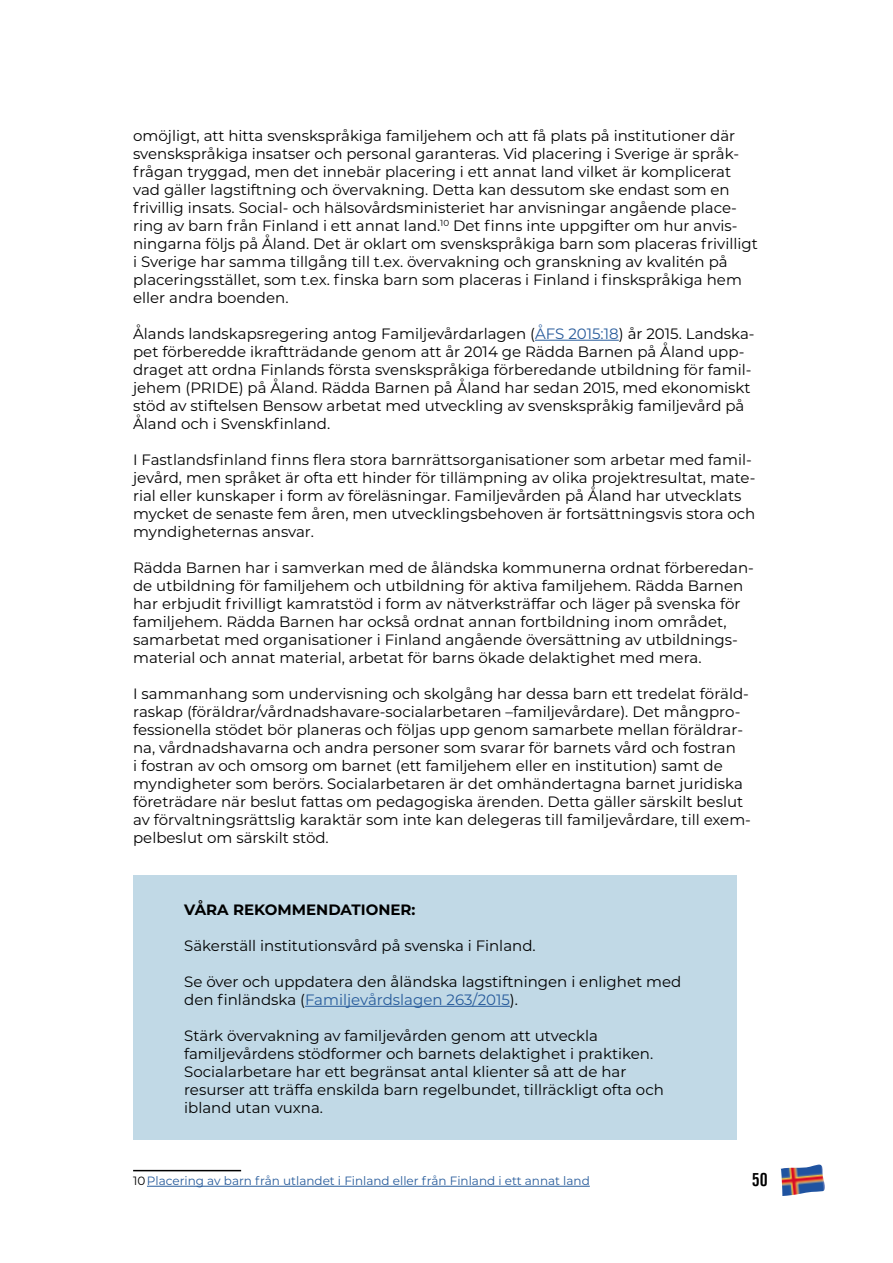
<style>
.page{position:relative;width:893px;height:1263px;background:#fff}
.page>*{position:absolute;margin:0;border:0;box-sizing:border-box;transform-origin:0 0}
.t1{font:18px "Trade Gothic LT Bold Cond Twenty";color:#000}
.t2{font:15px/18px "Montserrat";color:#000}
.t3{font:700 15px "Montserrat";color:#000}
.t4{font:12px "Montserrat";color:#275b9b}
.s1{color:#275b9b}
.s2{color:#000}
</style>
<div class="page">
<img style="left:781px;top:1164px;width:44px;height:32px">
<div style="left:133px;top:875px;width:604px;height:265px;background:#c1d9e6"></div>
<hr style="left:535px;top:340px;width:84px;height:1px;background:#275b9b">
<hr style="left:305px;top:1006px;width:205px;height:1px;background:#275b9b">
<hr style="left:133px;top:1170px;width:108px;height:1px;background:#000">
<hr style="left:147px;top:1186px;width:443px;height:1px;background:#275b9b">
<p class="t2" style="left:133px;top:126px;width:626px">omöjligt, att hitta svenskspråkiga familjehem och att få plats på institutioner där svenskspråkiga insatser och personal garanteras. Vid placering i Sverige är språk&shy;frågan tryggad, men det innebär placering i ett annat land vilket är komplicerat vad gäller lagstiftning och övervakning. Detta kan dessutom ske endast som en frivillig insats. Social- och hälsovårdsministeriet har anvisningar angående place&shy;ring av barn från Finland i ett annat land.<sup>10</sup> Det finns inte uppgifter om hur anvis&shy;ningarna följs på Åland. Det är oklart om svenskspråkiga barn som placeras frivilligt i Sverige har samma tillgång till t.ex. övervakning och granskning av kvalitén på placeringsstället, som t.ex. finska barn som placeras i Finland i finskspråkiga hem eller andra boenden.</p>
<p class="t2" style="left:133px;top:324px;width:623px">Ålands landskapsregering antog Familjevårdarlagen (<span class="s1">ÅFS 2015:18</span>) år 2015. Landska&shy;pet förberedde ikraftträdande genom att år 2014 ge Rädda Barnen på Åland upp&shy;draget att ordna Finlands första svenskspråkiga förberedande utbildning för famil&shy;jehem (PRIDE) på Åland. Rädda Barnen på Åland har sedan 2015, med ekonomiskt stöd av stiftelsen Bensow arbetat med utveckling av svenskspråkig familjevård på Åland och i Svenskfinland.</p>
<p class="t2" style="left:133px;top:450px;width:624px">I Fastlandsfinland finns flera stora barnrättsorganisationer som arbetar med famil&shy;jevård, men språket är ofta ett hinder för tillämpning av olika projektresultat, mate&shy;rial eller kunskaper i form av föreläsningar. Familjevården på Åland har utvecklats mycket de senaste fem åren, men utvecklingsbehoven är fortsättningsvis stora och myndigheternas ansvar.</p>
<p class="t2" style="left:133px;top:558px;width:622px">Rädda Barnen har i samverkan med de åländska kommunerna ordnat förberedan&shy;de utbildning för familjehem och utbildning för aktiva familjehem. Rädda Barnen har erbjudit frivilligt kamratstöd i form av nätverksträffar och läger på svenska för familjehem. Rädda Barnen har också ordnat annan fortbildning inom området, samarbetat med organisationer i Finland angående översättning av utbildnings&shy;material och annat material, arbetat för barns ökade delaktighet med mera.</p>
<p class="t2" style="left:133px;top:684px;width:619px">I sammanhang som undervisning och skolgång har dessa barn ett tredelat föräld&shy;raskap (föräldrar/vårdnadshavare-socialarbetaren –familjevårdare). Det mångpro&shy;fessionella stödet bör planeras och följas upp genom samarbete mellan föräldrar&shy;na, vårdnadshavarna och andra personer som svarar för barnets vård och fostran<br>i fostran av och omsorg om barnet (ett familjehem eller en institution) samt de myndigheter som berörs. Socialarbetaren är det omhändertagna barnet juridiska företrädare när beslut fattas om pedagogiska ärenden. Detta gäller särskilt beslut av förvaltningsrättslig karaktär som inte kan delegeras till familjevårdare, till exem&shy;pelbeslut om särskilt stöd.</p>
<p class="t3" style="left:184px;top:899px;width:233px">VÅRA REKOMMENDATIONER:</p>
<p class="t2" style="left:184px;top:936px;width:353px">Säkerställ institutionsvård på svenska i Finland.</p>
<p class="t2" style="left:184px;top:972px;width:499px">Se över och uppdatera den åländska lagstiftningen i enlighet med den finländska (<span class="s1">Familjevårdslagen 263/2015</span>).</p>
<p class="t2" style="left:184px;top:1026px;width:481px">Stärk övervakning av familjevården genom att utveckla familjevårdens stödformer och barnets delaktighet i praktiken.<br>Socialarbetare har ett begränsat antal klienter så att de har resurser att träffa enskilda barn regelbundet, tillräckligt ofta och ibland utan vuxna.</p>
<p class="t4" style="left:133px;top:1172px;width:458px"><span class="s2">10</span> Placering av barn från utlandet i Finland eller från Finland i ett annat land</p>
<p class="t1" style="left:752px;top:1168px;width:17px">50</p>
</div>
